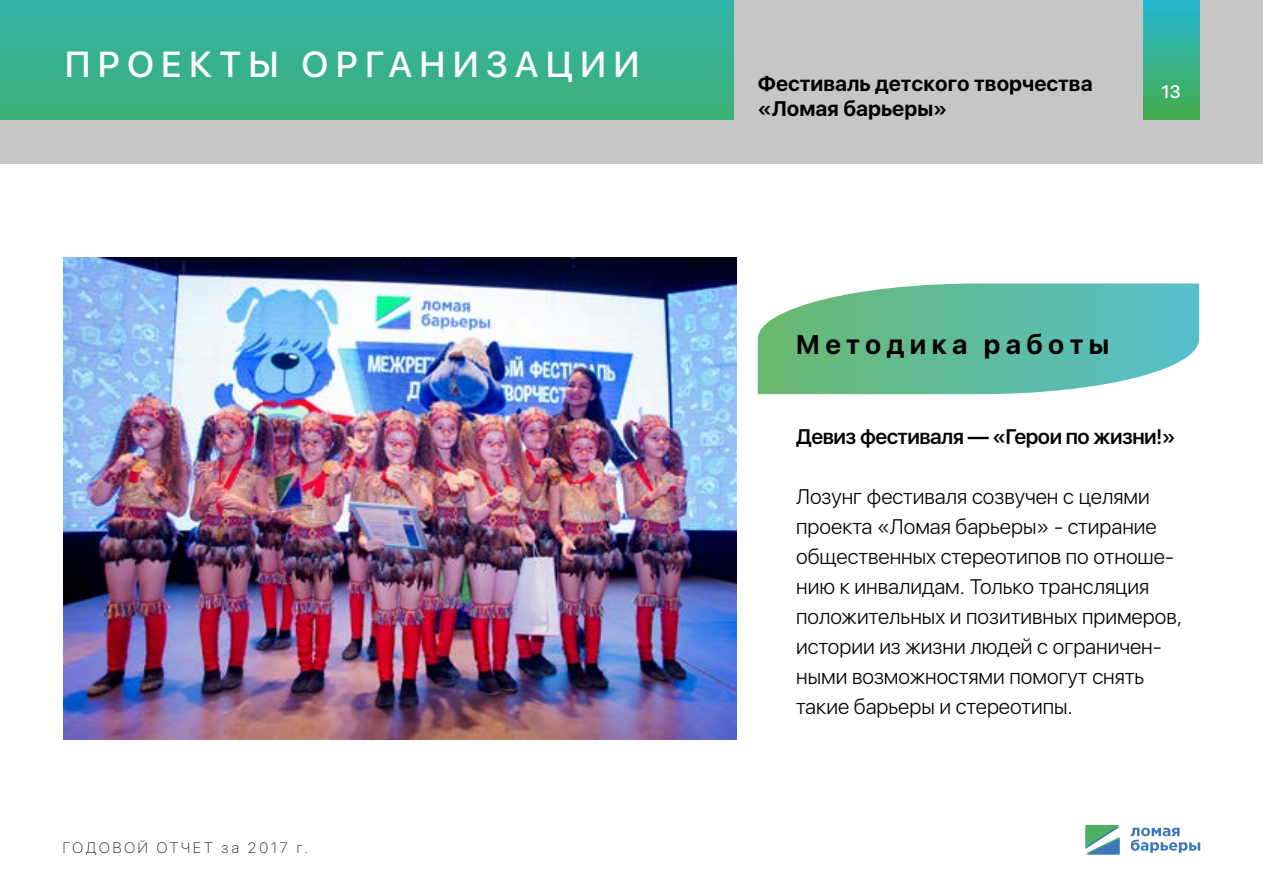
<style>
.page{position:relative;width:1263px;height:893px;background:#fff}
.page>*{position:absolute;margin:0;border:0;box-sizing:border-box;transform-origin:0 0}
.t1{font:500 36px "SFUI Display";letter-spacing:.2em;color:#fff}
.t2{font:700 27px "SFUI Display";letter-spacing:.2em;color:#000}
.t3{font:300 21px/30px "SFUI Display";color:#000}
.t4{font:700 21px/25.2px "SFUI Display";color:#000}
.t5{font:600 21px "SFUI Display";letter-spacing:-.025em;color:#000}
.t6{font:500 18px "SFUI Display";color:#fff}
.t7{font:100 15px "SFUI Display";letter-spacing:.2em;color:#000}
</style>
<div class="page">
<div style="left:0;top:0;width:1263px;height:164px;background:#c6c6c6"></div>
<div style="left:0;top:0;width:733px;height:119px;background:linear-gradient(to bottom,#32b4a8,#3db076)"></div>
<div style="left:1143px;top:0;width:56px;height:119px;background:linear-gradient(to bottom,#26b8d1,#47ad4e)"></div>
<svg style="left:1130px;top:828px;width:70px;height:25px"></svg>
<svg style="left:1085px;top:825px;width:34px;height:30px"></svg>
<svg style="left:758px;top:283px;width:441px;height:111px;background:#71c3a8"></svg>
<img style="left:64px;top:258px;width:672px;height:482px">
<h1 class="t1" style="left:65px;top:39px;width:576px">ПРОЕКТЫ ОРГАНИЗАЦИИ</h1>
<p class="t7" style="left:63px;top:838px;width:247px">ГОДОВОЙ ОТЧЕТ за 2017 г.</p>
<p class="t4" style="left:758px;top:71px;width:336px">Фестиваль детского творчества «Ломая барьеры»</p>
<p class="t6" style="left:1161px;top:79px;width:21px">13</p>
<p class="t2" style="left:796px;top:325px;width:315px">Методика работы</p>
<p class="t5" style="left:796px;top:422px;width:381px">Девиз фестиваля — «Герои по жизни!»</p>
<p class="t3" style="left:796px;top:483px;width:387px">Лозунг фестиваля созвучен с целями проекта «Ломая барьеры» - стирание общественных стереотипов по отноше&shy;нию к инвалидам. Только трансляция положительных и позитивных примеров, истории из жизни людей с ограничен&shy;ными возможностями помогут снять такие барьеры и стереотипы.</p>
</div>
